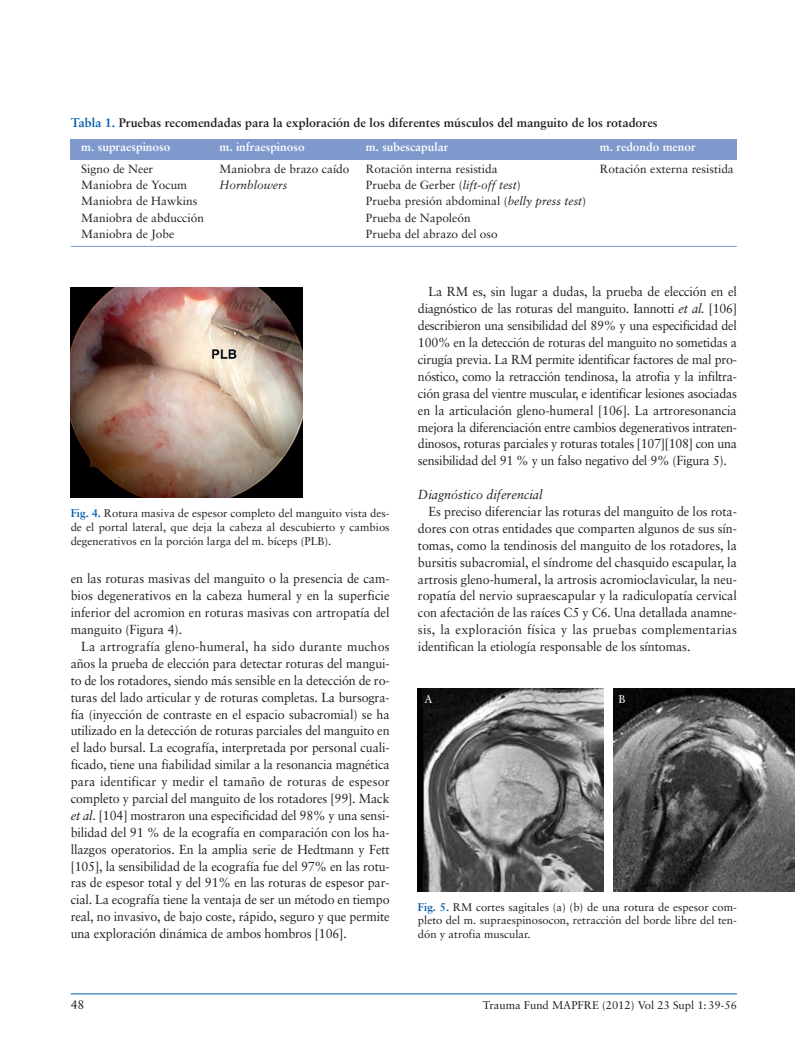
<style>
.page{position:relative;width:808px;height:1053px;background:#fff}
.page>*{position:absolute;margin:0;border:0;box-sizing:border-box;transform-origin:0 0}
.t1{font:13.12px/16.9px "Sabon";letter-spacing:-.01em;color:#231f20;text-align:justify;scale:.95 1}
.t2{font:italic 13.12px "Sabon";color:#231f20;scale:.95 1}
.t3{font:700 12.5px "Sabon";color:#231f20}
.t4{font:12.5px "Sabon";color:#231f20}
.t5{font:11.88px "Sabon";color:#231f20}
.t6{font:700 11.88px "Sabon";color:#fff}
.t7{font:italic 11.88px "Sabon";color:#231f20}
.t8{font:11.25px/13.8px "Sabon";color:#231f20;text-align:justify}
.t9{font:11.25px "Sabon";color:#fff}
.s1{color:#015dab}
.s2{font-style:italic}
.s3{font-weight:700;color:#015dab}
</style>
<div class="page">
<hr style="left:71px;top:993px;width:666px;height:1px;background:#015dab">
<div style="left:71px;top:139px;width:666px;height:21px;background:#7f99cd"></div>
<hr style="left:71px;top:246px;width:666px;height:1px;background:#7f99cd">
<img style="left:71px;top:288px;width:232px;height:210px">
<img style="left:418px;top:688px;width:186px;height:203px">
<img style="left:614px;top:688px;width:181px;height:203px">
<p class="t3" style="left:71px;top:117px;width:589px"><span class="s1">Tabla 1.</span> Pruebas recomendadas para la exploración de los diferentes músculos del manguito de los rotadores</p>
<p class="t6" style="left:81px;top:142px;width:91px">m. supraespinoso</p>
<p class="t6" style="left:220px;top:142px;width:87px">m. infraespinoso</p>
<p class="t6" style="left:366px;top:142px;width:84px">m. subescapular</p>
<p class="t6" style="left:600px;top:142px;width:97px">m. redondo menor</p>
<p class="t5" style="left:81px;top:164px;width:73px">Signo de Neer</p>
<p class="t5" style="left:219px;top:164px;width:131px">Maniobra de brazo caído</p>
<p class="t5" style="left:366px;top:164px;width:133px">Rotación interna resistida</p>
<p class="t5" style="left:600px;top:164px;width:135px">Rotación externa resistida</p>
<p class="t5" style="left:81px;top:180px;width:107px">Maniobra de Yocum</p>
<p class="t7" style="left:219px;top:180px;width:69px">Hornblowers</p>
<p class="t5" style="left:366px;top:180px;width:156px">Prueba de Gerber (<span class="s2">lift-off test</span>)</p>
<p class="t5" style="left:81px;top:196px;width:118px">Maniobra de Hawkins</p>
<p class="t5" style="left:366px;top:196px;width:222px">Prueba presión abdominal (<span class="s2">belly press test</span>)</p>
<p class="t5" style="left:81px;top:212px;width:124px">Maniobra de abducción</p>
<p class="t5" style="left:366px;top:212px;width:106px">Prueba de Napoleón</p>
<p class="t5" style="left:81px;top:229px;width:95px">Maniobra de Jobe</p>
<p class="t5" style="left:366px;top:229px;width:133px">Prueba del abrazo del oso</p>
<p class="t8" style="left:71px;top:507px;width:320px"><span class="s3">Fig. 4.</span> Rotura masiva de espesor completo del manguito vista des&shy;de el portal lateral, que deja la cabeza al descubierto y cambios degenerativos en la porción larga del m. bíceps (PLB).</p>
<p class="t1" style="left:71px;top:571px;width:337px">en las roturas masivas del manguito o la presencia de cam&shy;bios degenerativos en la cabeza humeral y en la superficie inferior del acromion en roturas masivas con artropatía del manguito (Figura 4).</p>
<p class="t1" style="left:71px;top:639px;width:337px;text-indent:11px">La artrografía gleno-humeral, ha sido durante muchos años la prueba de elección para detectar roturas del mangui&shy;to de los rotadores, siendo más sensible en la detección de ro&shy;turas del lado articular y de roturas completas. La bursogra&shy;fía (inyección de contraste en el espacio subacromial) se ha utilizado en la detección de roturas parciales del manguito en el lado bursal. La ecografía, interpretada por personal cuali&shy;ficado, tiene una fiabilidad similar a la resonancia magnética para identificar y medir el tamaño de roturas de espesor completo y parcial del manguito de los rotadores [99]. Mack <span class="s2">et al</span>. [104] mostraron una especificidad del 98% y una sensi&shy;bilidad del 91 % de la ecografía en comparación con los ha&shy;llazgos operatorios. En la amplia serie de Hedtmann y Fett [105], la sensibilidad de la ecografía fue del 97% en las rotu&shy;ras de espesor total y del 91% en las roturas de espesor par&shy;cial. La ecografía tiene la ventaja de ser un método en tiempo real, no invasivo, de bajo coste, rápido, seguro y que permite una exploración dinámica de ambos hombros [106].</p>
<p class="t1" style="left:418px;top:284px;width:337px;text-indent:11px">La RM es, sin lugar a dudas, la prueba de elección en el diagnóstico de las roturas del manguito. Iannotti <span class="s2">et al.</span> [106] describieron una sensibilidad del 89% y una especificidad del 100% en la detección de roturas del manguito no sometidas a cirugía previa. La RM permite identificar factores de mal pro&shy;nóstico, como la retracción tendinosa, la atrofia y la infiltra&shy;ción grasa del vientre muscular, e identificar lesiones asociadas en la articulación gleno-humeral [106]. La artroresonancia mejora la diferenciación entre cambios degenerativos intraten&shy;dinosos, roturas parciales y roturas totales [107][108] con una sensibilidad del 91 % y un falso negativo del 9% (Figura 5).</p>
<p class="t2" style="left:418px;top:488px;width:133px">Diagnóstico diferencial</p>
<p class="t1" style="left:418px;top:504px;width:337px;text-indent:11px">Es preciso diferenciar las roturas del manguito de los rota&shy;dores con otras entidades que comparten algunos de sus sín&shy;tomas, como la tendinosis del manguito de los rotadores, la bursitis subacromial, el síndrome del chasquido escapular, la artrosis gleno-humeral, la artrosis acromioclavicular, la neu&shy;ropatía del nervio supraescapular y la radiculopatía cervical con afectación de las raíces C5 y C6. Una detallada anamne&shy;sis, la exploración física y las pruebas complementarias identifican la etiología responsable de los síntomas.</p>
<p class="t9" style="left:424px;top:694px;width:10px">A</p>
<p class="t9" style="left:618px;top:694px;width:8px">B</p>
<p class="t8" style="left:418px;top:900px;width:320px"><span class="s3">Fig. 5.</span> RM cortes sagitales (a) (b) de una rotura de espesor com&shy;pleto del m. supraespinosocon, retracción del borde libre del ten&shy;dón y atrofia muscular.</p>
<p class="t4" style="left:71px;top:999px;width:15px">48</p>
<p class="t8" style="left:483px;top:999px;width:256px">Trauma Fund MAPFRE (2012) Vol 23 Supl 1:39-56</p>
</div>
